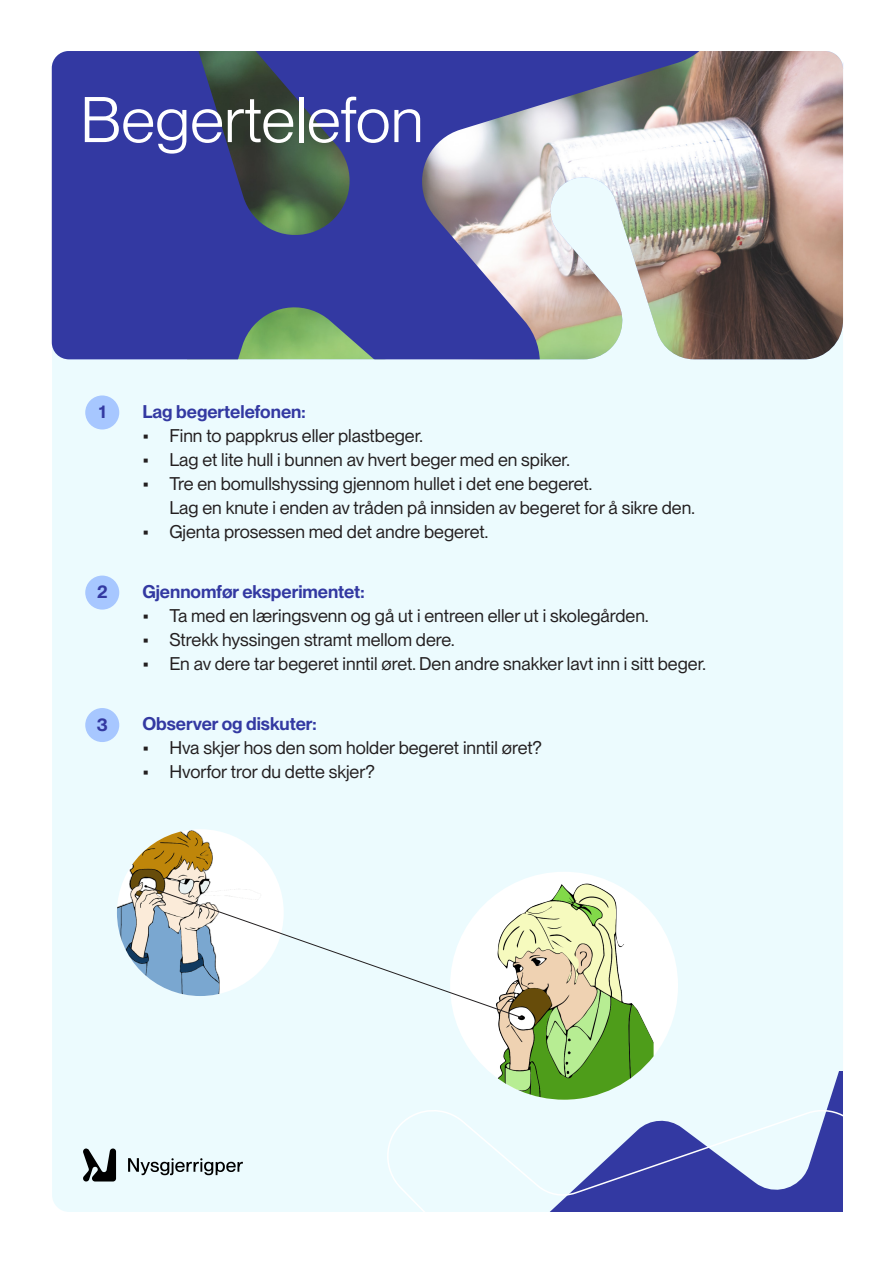
<style>
.page{position:relative;width:893px;height:1263px;background:#fff}
.page>*{position:absolute;margin:0;border:0;box-sizing:border-box;transform-origin:0 0}
.t1{font:63px "PP Neue Montreal";color:#fff}
.t2{font:18px/24px "PP Neue Montreal";color:#231f20}
.t3{font:600 18px "PP Neue Montreal";color:#3339a2}
</style>
<div class="page">
<div style="left:52px;top:51px;width:791px;height:1161px;background:#ecfbfe;border-radius:17px"></div>
<img style="left:723px;top:51px;width:120px;height:308px">
<img style="left:52px;top:51px;width:671px;height:308px">
<svg style="left:128px;top:1158px;width:115px;height:17px"></svg>
<svg style="left:83px;top:1148px;width:33px;height:34px"></svg>
<img style="left:117px;top:829px;width:167px;height:167px;border-radius:83px">
<div style="left:450px;top:872px;width:228px;height:228px;background:#fff;border-radius:50%"></div>
<img style="left:455px;top:883px;width:199px;height:198px">
<svg style="left:146px;top:886px;width:377px;height:133px"></svg>
<svg style="left:502px;top:1071px;width:340px;height:32px"></svg>
<div style="left:85px;top:395px;width:34px;height:34px;background:#a7c7ff;border-radius:50%"></div>
<div style="left:85px;top:576px;width:34px;height:34px;background:#a7c7ff;border-radius:50%"></div>
<div style="left:85px;top:708px;width:34px;height:34px;background:#a7c7ff;border-radius:50%"></div>
<svg style="left:387px;top:1103px;width:456px;height:109px"></svg>
<p class="t1" style="left:80px;top:83px;width:345px">Begertelefon</p>
<p class="t3" style="left:99px;top:401px;width:8px">1</p>
<p class="t3" style="left:142px;top:401px;width:165px">Lag begertelefonen:</p>
<p class="t2" style="left:142px;top:424px;width:282px">• Finn to pappkrus eller plastbeger.</p>
<p class="t2" style="left:142px;top:448px;width:429px">• Lag et lite hull i bunnen av hvert beger med en spiker.</p>
<p class="t2" style="left:169px;top:472px;width:527px;text-indent:-27px">• Tre en bomullshyssing gjennom hullet i det ene begeret.<br>Lag en knute i enden av tråden på innsiden av begeret for å sikre den.</p>
<p class="t2" style="left:142px;top:520px;width:347px">• Gjenta prosessen med det andre begeret.</p>
<p class="t3" style="left:97px;top:581px;width:12px">2</p>
<p class="t3" style="left:142px;top:581px;width:224px">Gjennomfør eksperimentet:</p>
<p class="t2" style="left:142px;top:604px;width:507px">• Ta med en læringsvenn og gå ut i entreen eller ut i skolegården.</p>
<p class="t2" style="left:142px;top:628px;width:313px">• Strekk hyssingen stramt mellom dere.</p>
<p class="t2" style="left:142px;top:652px;width:565px">• En av dere tar begeret inntil øret. Den andre snakker lavt inn i sitt beger.</p>
<p class="t3" style="left:97px;top:714px;width:13px">3</p>
<p class="t3" style="left:142px;top:713px;width:176px">Observer og diskuter:</p>
<p class="t2" style="left:142px;top:736px;width:401px">• Hva skjer hos den som holder begeret inntil øret?</p>
<p class="t2" style="left:142px;top:760px;width:234px">• Hvorfor tror du dette skjer?</p>
</div>
